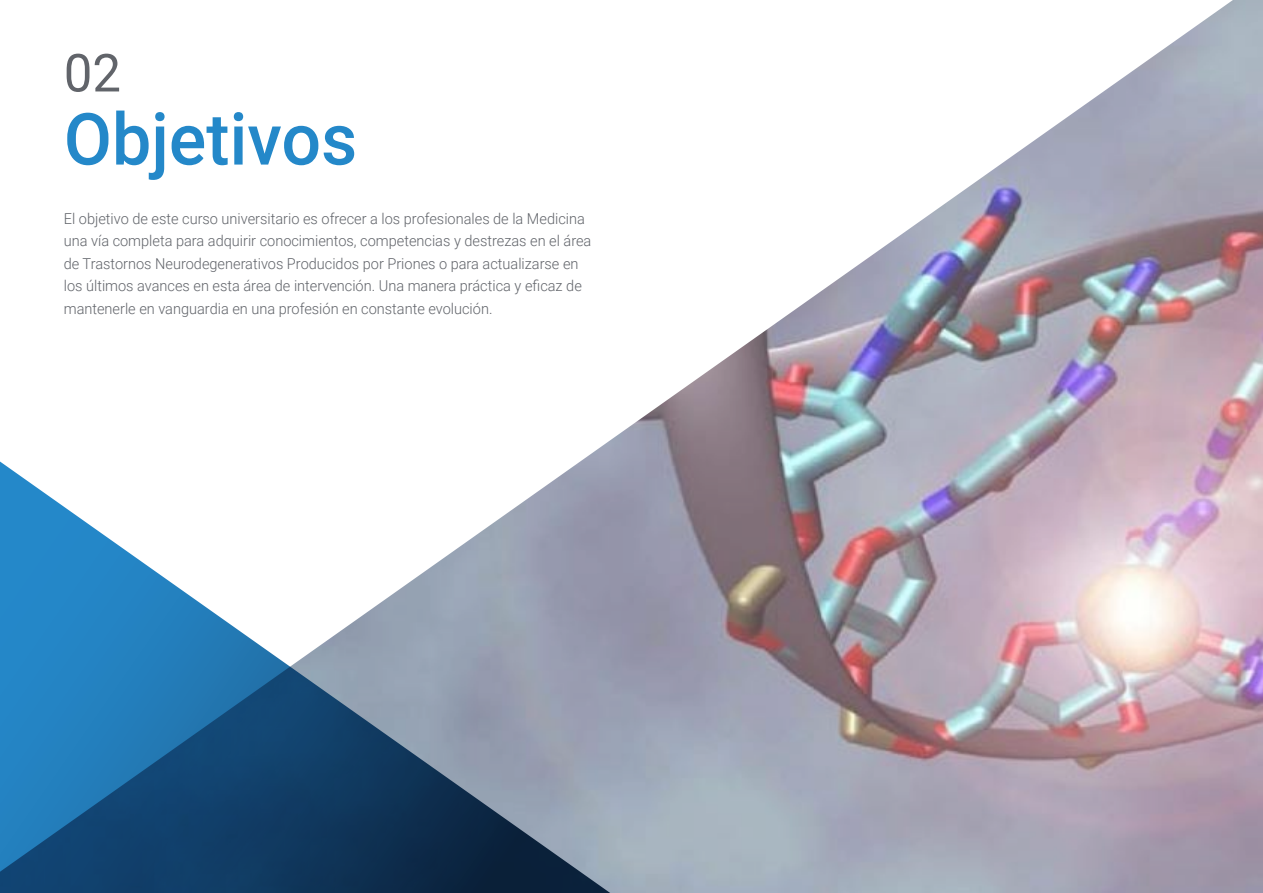
<style>
.page{position:relative;width:1263px;height:893px;background:#fff}
.page>*{position:absolute;margin:0;border:0;box-sizing:border-box;transform-origin:0 0}
.t1{font:500 72px "Roboto";color:#2488c9}
.t2{font:52.5px "Roboto";color:#61646a}
.t3{font:300 15px/22.5px "Roboto";color:#61646a}
</style>
<div class="page">
<img style="left:602px;top:0;width:661px;height:893px">
<svg style="left:0;top:446px;width:640px;height:447px"></svg>
<h2 class="t2" style="left:64px;top:36px;width:59px">02</h2>
<h1 class="t1" style="left:64px;top:89px;width:295px">Objetivos</h1>
<p class="t3" style="left:64px;top:207px;width:529px">El objetivo de este curso universitario es ofrecer a los profesionales de la Medicina una vía completa para adquirir conocimientos, competencias y destrezas en el área de Trastornos Neurodegenerativos Producidos por Priones o para actualizarse en los últimos avances en esta área de intervención. Una manera práctica y eficaz de mantenerle en vanguardia en una profesión en constante evolución.</p>
</div>
